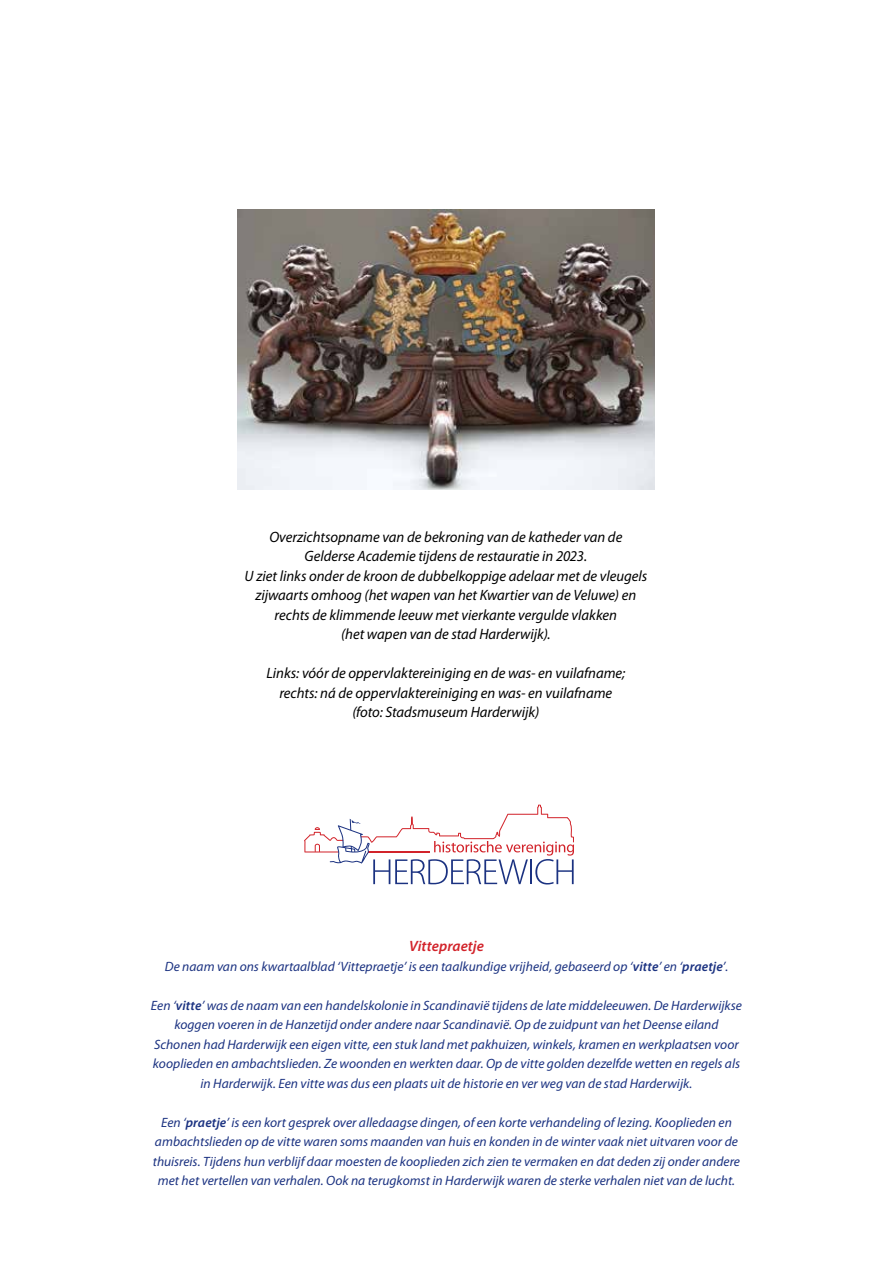
<style>
.page{position:relative;width:893px;height:1263px;background:#fff}
.page>*{position:absolute;margin:0;border:0;box-sizing:border-box;transform-origin:0 0}
.t1{font:italic 15px/19.5px "Myriad Pro";color:#000;text-align:center}
.t2{font:italic 600 15px "Myriad Pro";letter-spacing:.005em;color:#d2232a}
.t3{font:italic 13.5px/19.5px "Myriad Pro";letter-spacing:.005em;color:#1b3281;text-align:center}
.s1{font-weight:600}
</style>
<div class="page">
<svg style="left:304px;top:805px;width:270px;height:79px"></svg>
<img style="left:238px;top:209px;width:416px;height:280px">
<p class="t1" style="left:245px;top:526px;width:404px">Overzichtsopname van de bekroning van de katheder van de Gelderse Academie tijdens de restauratie in 2023.<br>U ziet links onder de kroon de dubbelkoppige adelaar met de vleugels zijwaarts omhoog (het wapen van het Kwartier van de Veluwe) en rechts de klimmende leeuw met vierkante vergulde vlakken<br>(het wapen van de stad Harderwijk).</p>
<p class="t1" style="left:266px;top:663px;width:360px">Links: vóór de oppervlaktereiniging en de was- en vuilafname; rechts: ná de oppervlaktereiniging en was- en vuilafname (foto: Stadsmuseum Harderwijk)</p>
<p class="t2" style="left:409px;top:936px;width:76px">Vittepraetje</p>
<p class="t3" style="left:165px;top:956px;width:565px">De naam van ons kwartaalblad ‘Vittepraetje’ is een taalkundige vrijheid, gebaseerd op ‘<span class="s1">vitte</span>’ en ‘<span class="s1">praetje</span>’.</p>
<p class="t3" style="left:151px;top:995px;width:593px">Een ‘<span class="s1">vitte</span>’ was de naam van een handelskolonie in Scandinavië tijdens de late middeleeuwen. De Harderwijkse koggen voeren in de Hanzetijd onder andere naar Scandinavië. Op de zuidpunt van het Deense eiland Schonen had Harderwijk een eigen vitte, een stuk land met pakhuizen, winkels, kramen en werkplaatsen voor kooplieden en ambachtslieden. Ze woonden en werkten daar. Op de vitte golden dezelfde wetten en regels als in Harderwijk. Een vitte was dus een plaats uit de historie en ver weg van de stad Harderwijk.</p>
<p class="t3" style="left:153px;top:1112px;width:589px">Een ‘<span class="s1">praetje</span>’ is een kort gesprek over alledaagse dingen, of een korte verhandeling of lezing. Kooplieden en ambachtslieden op de vitte waren soms maanden van huis en konden in de winter vaak niet uitvaren voor de thuisreis. Tijdens hun verblijf daar moesten de kooplieden zich zien te vermaken en dat deden zij onder andere met het vertellen van verhalen. Ook na terugkomst in Harderwijk waren de sterke verhalen niet van de lucht.</p>
</div>
